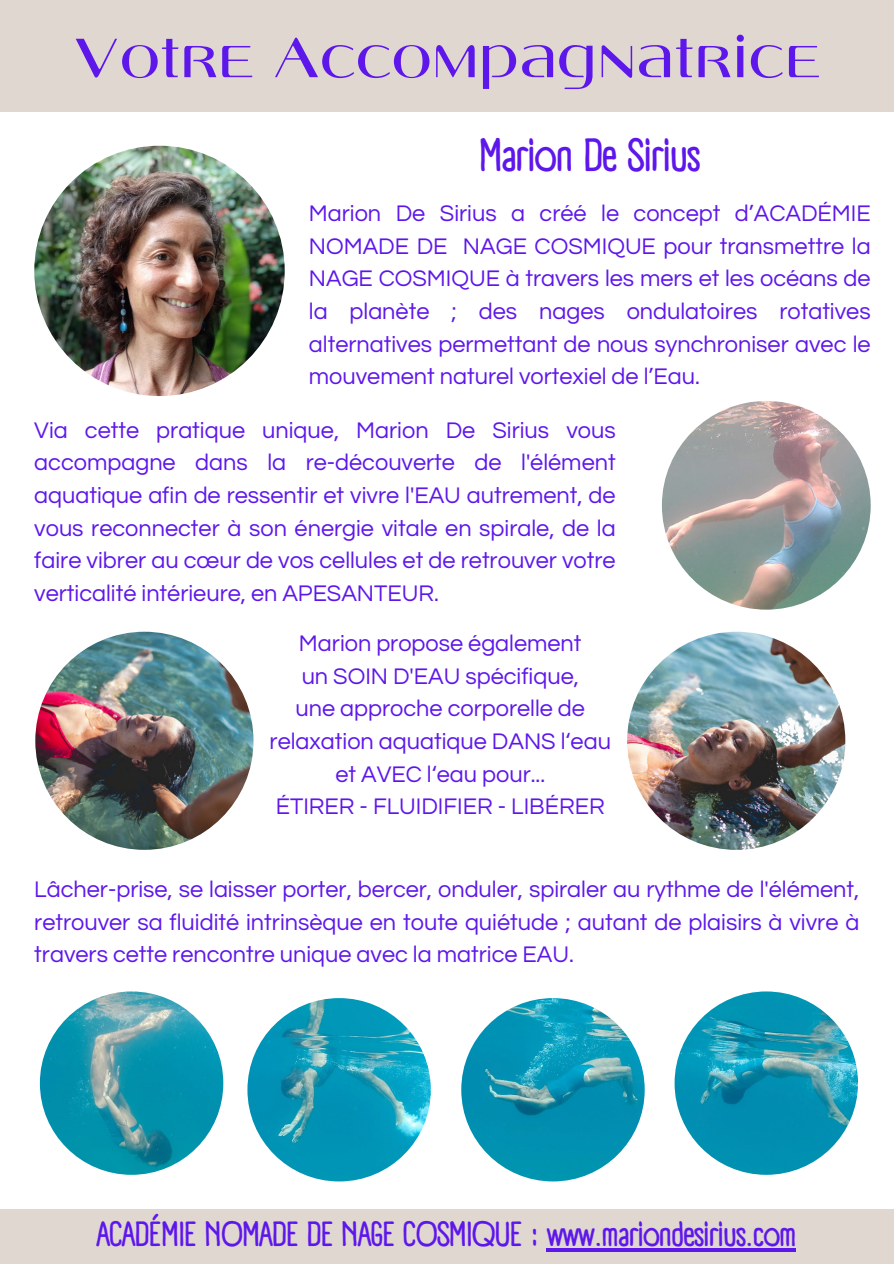
<style>
.page{position:relative;width:894px;height:1264px;background:#fff}
.page>*{position:absolute;margin:0;border:0;box-sizing:border-box;transform-origin:0 0}
.t1{font:60px "Angelica";color:#5e17eb}
.t2{font:700 45.45px "A Day Without Sun Text";letter-spacing:-.04em;color:#5e17eb}
.t3{font:700 34.2px "A Day Without Sun Text";letter-spacing:-.04em;color:#5e17eb}
.t4{font:23.4px/32.7px "Questrial";color:#5e17eb;text-align:justify}
</style>
<div class="page">
<img style="left:34px;top:146px;width:250px;height:250px;border-radius:50%">
<img style="left:40px;top:991px;width:183px;height:183px;border-radius:50%">
<img style="left:247px;top:998px;width:184px;height:183px;border-radius:50%">
<img style="left:674px;top:991px;width:183px;height:183px;border-radius:50%">
<img style="left:661px;top:401px;width:209px;height:208px;border-radius:50%">
<img style="left:461px;top:998px;width:183px;height:183px;border-radius:50%">
<img style="left:35px;top:631px;width:218px;height:218px;border-radius:50%">
<img style="left:627px;top:631px;width:218px;height:218px;border-radius:50%">
<div style="left:0;top:1208px;width:893px;height:55px;background:#e0d7d1"></div>
<hr style="left:546px;top:1248px;width:249px;height:3px;background:#5e17eb">
<div style="left:0;top:0;width:893px;height:112px;background:#e0d7d1"></div>
<p class="t1" style="left:73px;top:34px;width:748px">Votre Accompagnatrice</p>
<h3 class="t2" style="left:478px;top:128px;width:224px">Marion De Sirius</h3>
<p class="t4" style="left:309px;top:197px;width:563px">Marion De Sirius a créé le concept d’ACADÉMIE NOMADE DE NAGE COSMIQUE pour transmettre la NAGE COSMIQUE à travers les mers et les océans de la planète ; des nages ondulatoires rotatives alternatives permettant de nous synchroniser avec le mouvement naturel vortexiel de l’Eau.</p>
<p class="t4" style="left:34px;top:414px;width:582px">Via cette pratique unique, Marion De Sirius vous accompagne dans la re-découverte de l'élément aquatique afin de ressentir et vivre l'EAU autrement, de vous reconnecter à son énergie vitale en spirale, de la faire vibrer au cœur de vos cellules et de retrouver votre verticalité intérieure, en APESANTEUR.</p>
<p class="t4" style="left:299px;top:627px;width:284px">Marion propose également</p>
<p class="t4" style="left:301px;top:660px;width:279px">un SOIN D'EAU spécifique,</p>
<p class="t4" style="left:269px;top:692px;width:343px;text-align:center">une approche corporelle de relaxation aquatique DANS l‘eau et AVEC l‘eau pour...</p>
<p class="t4" style="left:276px;top:790px;width:330px">ÉTIRER - FLUIDIFIER - LIBÉRER</p>
<p class="t4" style="left:34px;top:873px;width:826px">Lâcher-prise, se laisser porter, bercer, onduler, spiraler au rythme de l'élément, retrouver sa fluidité intrinsèque en toute quiétude ; autant de plaisirs à vivre à travers cette rencontre unique avec la matrice EAU.</p>
<p class="t3" style="left:96px;top:1213px;width:702px">ACADÉMIE NOMADE DE NAGE COSMIQUE : www.mariondesirius.com</p>
</div>
